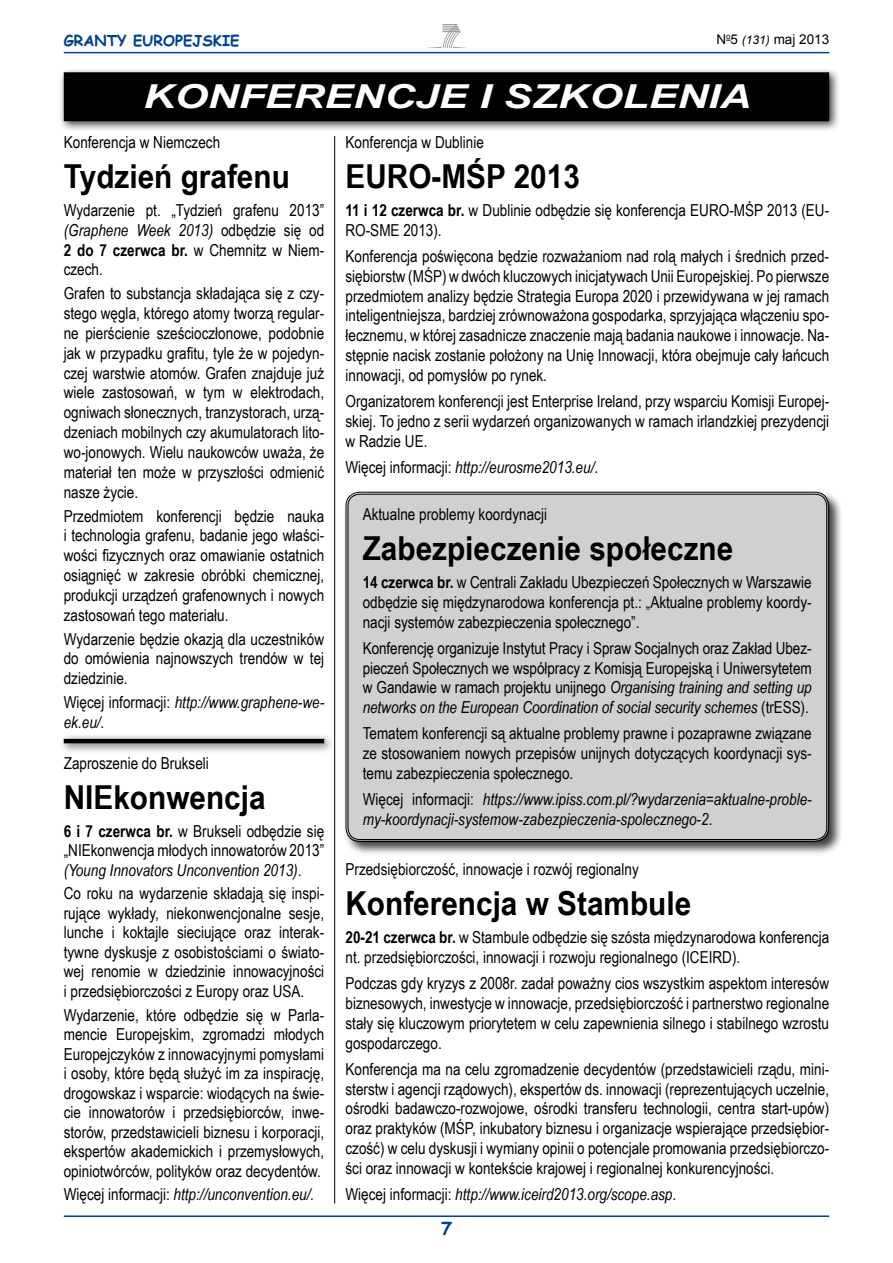
<style>
.page{position:relative;width:893px;height:1263px;background:#fff}
.page>*{position:absolute;margin:0;border:0;box-sizing:border-box;transform-origin:0 0}
.t1{font:700 33px "Arial Narrow";color:#000;scale:1.1 1}
.t2{font:italic 700 33px "Arial";color:#fff;scale:1.3 1}
.t3{font:700 18px "Comic Sans MS";color:#00408c}
.t4{font:16.5px/19.8px "Arial Narrow";color:#000;text-align:justify}
.t5{font:italic 16.5px/19.8px "Arial Narrow";color:#000}
.t6{font:700 15px "Comic Sans MS";color:#00408c}
.t7{font:13.5px "Arial";color:#000}
.s1{font-style:italic;font-size:12px}
.s2{font-style:italic}
.s3{font-weight:700}
.s4{font-style:normal}
</style>
<div class="page">
<hr style="left:64px;top:52px;width:765px;height:1px;background:#00408c">
<hr style="left:64px;top:1215px;width:765px;height:2px;background:#00408c">
<svg style="left:427px;top:24px;width:39px;height:24px"></svg>
<div style="left:59px;top:67px;width:788px;height:71px;background:#000;opacity:.75"></div>
<div style="left:65px;top:73px;width:763px;height:47px;background:#000"></div>
<div style="left:64px;top:72px;width:765px;height:49px;border:2px solid #000"></div>
<div style="left:343px;top:489px;width:530px;height:409px;background:#000;opacity:.75"></div>
<div style="left:347px;top:493px;width:481px;height:347px;background:#cfd0d2;border-radius:13px"></div>
<div style="left:59px;top:734px;width:282px;height:27px;background:#000;opacity:.75"></div>
<hr style="left:64px;top:739px;width:260px;height:4px;background:#000">
<hr style="left:334px;top:136px;width:1px;height:1067px;background:#000">
<p class="t6" style="left:64px;top:29px;width:177px">GRANTY EUROPEJSKIE</p>
<p class="t7" style="left:716px;top:30px;width:114px">N<sup>o</sup>5 <span class="s1">(131)</span> maj 2013</p>
<h1 class="t2" style="left:143px;top:75px;width:25px">KONFERENC</h1>
<h1 class="t2" style="left:415px;top:75px;width:92px">JE ISZKO</h1>
<h1 class="t2" style="left:622px;top:75px;width:41px">LENIA</h1>
<p class="t4" style="left:64px;top:132px;width:158px">Konferencja w Niemczech</p>
<h1 class="t1" style="left:64px;top:151px;width:207px">Tydzień grafenu</h1>
<p class="t4" style="left:64px;top:200px;width:262px">Wydarzenie pt. „Tydzień grafenu 2013” <span class="s2">(Graphene Week 2013)</span> odbędzie się od <span class="s3">2 do 7 czerwca br.</span> w Chemnitz w Niem&shy;czech.</p>
<p class="t4" style="left:64px;top:283px;width:262px">Grafen to substancja składająca się z czy&shy;stego węgla, którego atomy tworzą regular&shy;ne pierścienie sześcioczłonowe, podobnie jak w przypadku grafitu, tyle że w pojedyn&shy;czej warstwie atomów. Grafen znajduje już wiele zastosowań, w tym w elektrodach, ogniwach słonecznych, tranzystorach, urzą&shy;dzeniach mobilnych czy akumulatorach lito&shy;wo-jonowych. Wielu naukowców uważa, że materiał ten może w przyszłości odmienić nasze życie.</p>
<p class="t4" style="left:64px;top:505px;width:262px">Przedmiotem konferencji będzie nauka i technologia grafenu, badanie jego właści&shy;wości fizycznych oraz omawianie ostatnich osiągnięć w zakresie obróbki chemicznej, produkcji urządzeń grafenownych i nowych zastosowań tego materiału.</p>
<p class="t4" style="left:64px;top:628px;width:262px">Wydarzenie będzie okazją dla uczestników do omówienia najnowszych trendów w tej dziedzinie.</p>
<p class="t5" style="left:64px;top:692px;width:262px"><span class="s4">Więcej informacji:</span> http://www.graphene-we&shy;ek.eu/<span class="s4">.</span></p>
<p class="t4" style="left:345px;top:132px;width:140px">Konferencja w Dublinie</p>
<h1 class="t1" style="left:345px;top:151px;width:215px">EURO-MŚP 2013</h1>
<p class="t4" style="left:345px;top:200px;width:485px"><span class="s3">11 i 12 czerwca br.</span> w Dublinie odbędzie się konferencja EURO-MŚP 2013 (EU-<br>RO-SME 2013).</p>
<p class="t4" style="left:345px;top:246px;width:485px">Konferencja poświęcona będzie rozważaniom nad rolą małych i średnich przed&shy;siębiorstw (MŚP) w dwóch kluczowych inicjatywach Unii Europejskiej. Po pierwsze przedmiotem analizy będzie Strategia Europa 2020 i przewidywana w jej ramach inteligentniejsza, bardziej zrównoważona gospodarka, sprzyjająca włączeniu spo&shy;łecznemu, w której zasadnicze znaczenie mają badania naukowe i innowacje. Na&shy;stępnie nacisk zostanie położony na Unię Innowacji, która obejmuje cały łańcuch innowacji, od pomysłów po rynek.</p>
<p class="t4" style="left:345px;top:391px;width:485px">Organizatorem konferencji jest Enterprise Ireland, przy wsparciu Komisji Europej&shy;skiej. To jedno z serii wydarzeń organizowanych w ramach irlandzkiej prezydencji w Radzie UE.</p>
<p class="t5" style="left:345px;top:457px;width:254px"><span class="s4">Więcej informacji:</span> http://eurosme2013.eu/<span class="s4">.</span></p>
<p class="t4" style="left:363px;top:504px;width:186px">Aktualne problemy koordynacji</p>
<h1 class="t1" style="left:363px;top:523px;width:338px">Zabezpieczenie społeczne</h1>
<p class="t4" style="left:363px;top:572px;width:450px"><span class="s3">14 czerwca br.</span> w Centrali Zakładu Ubezpieczeń Społecznych w Warszawie odbędzie się międzynarodowa konferencja pt.: „Aktualne problemy koordy&shy;nacji systemów zabezpieczenia społecznego”.</p>
<p class="t4" style="left:363px;top:637px;width:450px">Konferencję organizuje Instytut Pracy i Spraw Socjalnych oraz Zakład Ubez&shy;pieczeń Społecznych we współpracy z Komisją Europejską i Uniwersytetem w Gandawie w ramach projektu unijnego <span class="s2">Organising training and setting up networks on the European Coordination of social security schemes</span> (trESS).</p>
<p class="t4" style="left:363px;top:723px;width:450px">Tematem konferencji są aktualne problemy prawne i pozaprawne związane ze stosowaniem nowych przepisów unijnych dotyczących koordynacji sys&shy;temu zabezpieczenia społecznego.</p>
<p class="t5" style="left:363px;top:789px;width:450px"><span class="s4">Więcej informacji:</span> https://www.ipiss.com.pl/?wydarzenia=aktualne-proble&shy;my-koordynacji-systemow-zabezpieczenia-spolecznego-2<span class="s4">.</span></p>
<p class="t4" style="left:64px;top:753px;width:147px">Zaproszenie do Brukseli</p>
<h1 class="t1" style="left:64px;top:772px;width:185px">NIEkonwencja</h1>
<p class="t4" style="left:64px;top:820px;width:262px"><span class="s3">6 i 7 czerwca br.</span> w Brukseli odbędzie się „NIEkonwencja młodych innowatorów 2013” <span class="s2">(Young Innovators Unconvention 2013)</span>.</p>
<p class="t4" style="left:64px;top:883px;width:262px">Co roku na wydarzenie składają się inspi&shy;rujące wykłady, niekonwencjonalne sesje, lunche i koktajle sieciujące oraz interak&shy;tywne dyskusje z osobistościami o świato&shy;wej renomie w dziedzinie innowacyjności i przedsiębiorczości z Europy oraz USA.</p>
<p class="t4" style="left:64px;top:1004px;width:262px">Wydarzenie, które odbędzie się w Parla&shy;mencie Europejskim, zgromadzi młodych Europejczyków z innowacyjnymi pomysłami i osoby, które będą służyć im za inspirację, drogowskaz i wsparcie: wiodących na świe&shy;cie innowatorów i przedsiębiorców, inwe&shy;storów, przedstawicieli biznesu i korporacji, ekspertów akademickich i przemysłowych, opiniotwórców, polityków oraz decydentów.</p>
<p class="t5" style="left:64px;top:1184px;width:252px"><span class="s4">Więcej informacji:</span> http://unconvention.eu/.</p>
<p class="t4" style="left:345px;top:859px;width:295px">Przedsiębiorczość, innowacje i rozwój regionalny</p>
<h1 class="t1" style="left:345px;top:878px;width:316px">Konferencja w Stambule</h1>
<p class="t4" style="left:345px;top:927px;width:485px"><span class="s3">20-21 czerwca br.</span> w Stambule odbędzie się szósta międzynarodowa konferencja nt. przedsiębiorczości, innowacji i rozwoju regionalnego (ICEIRD).</p>
<p class="t4" style="left:345px;top:973px;width:485px">Podczas gdy kryzys z 2008r. zadał poważny cios wszystkim aspektom interesów biznesowych, inwestycje w innowacje, przedsiębiorczość i partnerstwo regionalne stały się kluczowym priorytetem w celu zapewnienia silnego i stabilnego wzrostu gospodarczego.</p>
<p class="t4" style="left:345px;top:1058px;width:485px">Konferencja ma na celu zgromadzenie decydentów (przedstawicieli rządu, mini&shy;sterstw i agencji rządowych), ekspertów ds. innowacji (reprezentujących uczelnie, ośrodki badawczo-rozwojowe, ośrodki transferu technologii, centra start-upów) oraz praktyków (MŚP, inkubatory biznesu i organizacje wspierające przedsiębior&shy;czość) w celu dyskusji i wymiany opinii o potencjale promowania przedsiębiorczo&shy;ści oraz innowacji w kontekście krajowej i regionalnej konkurencyjności.</p>
<p class="t5" style="left:345px;top:1184px;width:332px"><span class="s4">Więcej informacji:</span> http://www.iceird2013.org/scope.asp<span class="s4">.</span></p>
<p class="t3" style="left:441px;top:1215px;width:12px">7</p>
</div>
